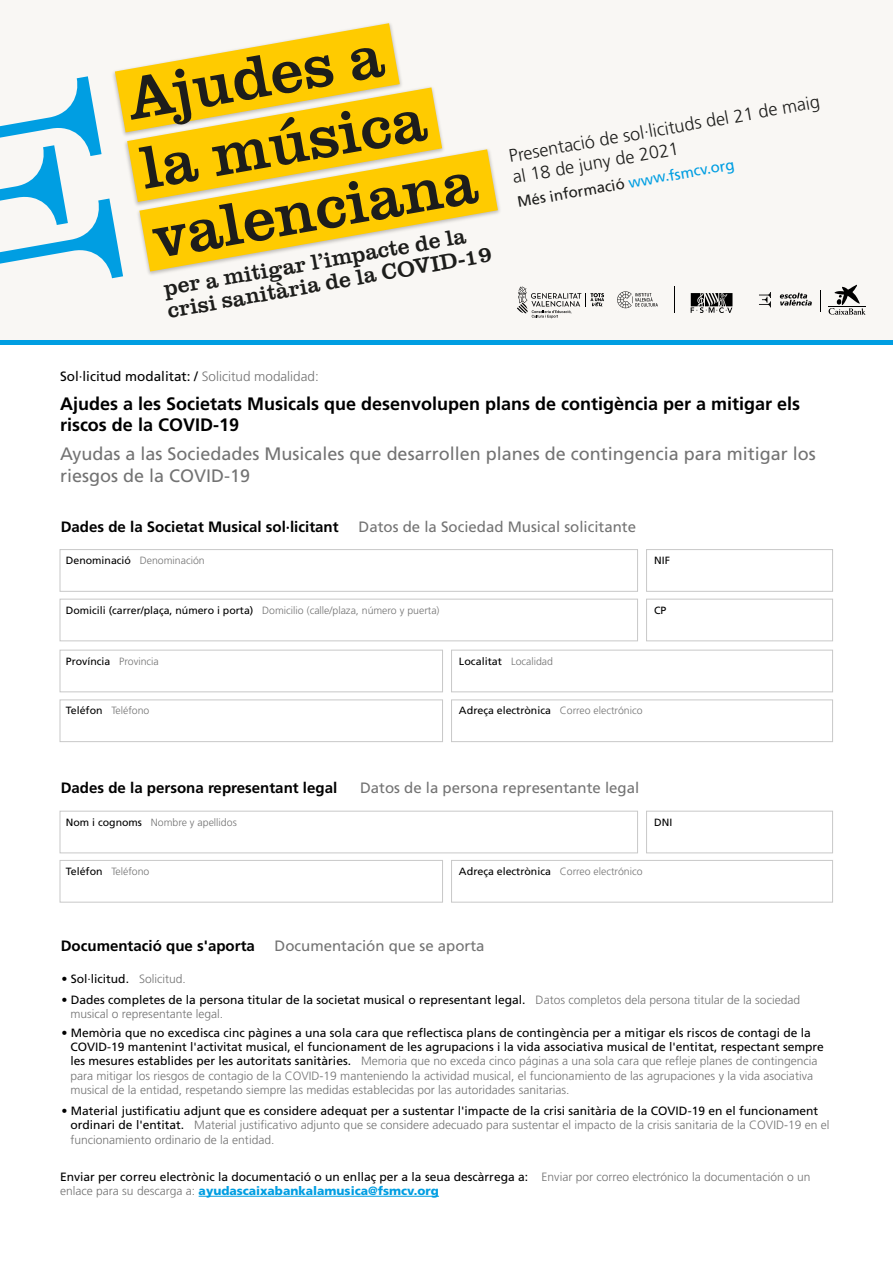
<style>
.page{position:relative;width:893px;height:1263px;background:#fff}
.page>*{position:absolute;margin:0;border:0;box-sizing:border-box;transform-origin:0 0}
.t1{font:62.25px/70.3px "Clarendon URW";color:#1d1d1b}
.t2{font:22.35px/22.4px "Clarendon URW";color:#1d1d1b}
.t3{font:18px/21.6px "Frutiger";color:#737373}
.t4{font:700 18px/21.6px "Frutiger";color:#000}
.t5{font:300 18px/21.6px "Frutiger";color:#1d1d1b}
.t6{font:15px "Frutiger";color:#737373}
.t7{font:700 15px "Frutiger";color:#000}
.t8{font:15px "Frutiger";color:#1d1d1b}
.t9{font:13.5px "Frutiger";color:#000}
.t10{font:300 12px/14.4px "Frutiger";color:#737373}
.t11{font:12px/14.4px "Frutiger";color:#000}
.t12{font:300 10.5px "Frutiger";color:#737373}
.t13{font:10.5px "Frutiger";color:#000}
.s1{color:#009ee2}
.s2{font-weight:300;color:#737373}
.s3{font-weight:400;color:#000}
.s4{font-weight:900;color:#009ee2}
</style>
<div class="page">
<div style="left:60px;top:549px;width:578px;height:43px;border:1px solid #c8c8c8"></div>
<div style="left:646px;top:549px;width:187px;height:43px;border:1px solid #c8c8c8"></div>
<div style="left:60px;top:599px;width:578px;height:42px;border:1px solid #c8c8c8"></div>
<div style="left:646px;top:599px;width:187px;height:42px;border:1px solid #c8c8c8"></div>
<div style="left:60px;top:650px;width:383px;height:42px;border:1px solid #c8c8c8"></div>
<div style="left:451px;top:650px;width:382px;height:42px;border:1px solid #c8c8c8"></div>
<div style="left:60px;top:700px;width:383px;height:42px;border:1px solid #c8c8c8"></div>
<div style="left:451px;top:700px;width:382px;height:42px;border:1px solid #c8c8c8"></div>
<div style="left:60px;top:811px;width:578px;height:42px;border:1px solid #c8c8c8"></div>
<div style="left:646px;top:811px;width:187px;height:42px;border:1px solid #c8c8c8"></div>
<div style="left:60px;top:860px;width:383px;height:42px;border:1px solid #c8c8c8"></div>
<div style="left:451px;top:860px;width:382px;height:42px;border:1px solid #c8c8c8"></div>
<hr style="left:199px;top:1196px;width:240px;height:1px;background:#009ee2">
<div style="left:0;top:0;width:893px;height:341px;background:#f9f7f4"></div>
<svg style="left:0;top:23px;width:498px;height:255px"></svg>
<svg style="left:691px;top:293px;width:41px;height:20px"></svg>
<svg style="left:674px;top:286px;width:1px;height:27px"></svg>
<svg style="left:617px;top:291px;width:41px;height:17px"></svg>
<svg style="left:517px;top:286px;width:87px;height:32px"></svg>
<hr style="left:828px;top:306px;width:38px;height:1px;background:#000">
<svg style="left:829px;top:285px;width:36px;height:30px"></svg>
<svg style="left:759px;top:292px;width:12px;height:15px"></svg>
<svg style="left:780px;top:293px;width:32px;height:13px"></svg>
<svg style="left:820px;top:290px;width:1px;height:22px"></svg>
<hr style="left:0;top:341px;width:893px;height:4px;background:#009ee2">
<h1 class="t1" style="left:122px;top:61px;width:330px;rotate:-10deg">Ajudes a la música valenciana</h1>
<h2 class="t2" style="left:162px;top:276px;width:331px;rotate:-10deg">per a mitigar l’impacte de la crisi sanitària de la COVID-19</h2>
<h3 class="t5" style="left:507px;top:146px;width:317px;rotate:-10deg">Presentació de sol·licituds del 21 de maig al 18 de juny de 2021</h3>
<p class="t8" style="left:516px;top:194px;width:222px;rotate:-10deg">Més informació <span class="s1">www.fsmcv.org</span></p>
<p class="t9" style="left:60px;top:368px;width:260px">Sol·licitud modalitat: / <span class="s2">Solicitud modalidad:</span></p>
<h3 class="t4" style="left:60px;top:393px;width:742px">Ajudes a les Societats Musicals que desenvolupen plans de contigència per a mitigar els riscos de la COVID-19</h3>
<h3 class="t3" style="left:60px;top:443px;width:757px">Ayudas a las Sociedades Musicales que desarrollen planes de contingencia para mitigar los riesgos de la COVID-19</h3>
<p class="t7" style="left:61px;top:518px;width:279px">Dades de la Societat Musical sol·licitant</p>
<p class="t6" style="left:358px;top:518px;width:279px">Datos de la Sociedad Musical solicitante</p>
<p class="t12" style="left:66px;top:554px;width:140px"><span class="s3">Denominació</span> Denominación</p>
<p class="t13" style="left:654px;top:554px;width:17px">NIF</p>
<p class="t12" style="left:66px;top:604px;width:375px"><span class="s3">Domicili (carrer/plaça, número i porta)</span> Domicilio (calle/plaza, número y puerta)</p>
<p class="t13" style="left:66px;top:655px;width:94px">Província <span class="s2">Provincia</span></p>
<p class="t13" style="left:459px;top:655px;width:96px">Localitat <span class="s2">Localidad</span></p>
<p class="t13" style="left:654px;top:604px;width:14px">CP</p>
<p class="t12" style="left:66px;top:705px;width:85px"><span class="s3">Teléfon</span> Teléfono</p>
<p class="t13" style="left:459px;top:704px;width:185px">Adreça electrònica <span class="s2">Correo electrónico</span></p>
<p class="t7" style="left:61px;top:779px;width:278px">Dades de la persona representant legal</p>
<p class="t6" style="left:360px;top:779px;width:281px">Datos de la persona representante legal</p>
<p class="t12" style="left:66px;top:816px;width:172px"><span class="s3">Nom i cognoms</span> Nombre y apellidos</p>
<p class="t13" style="left:654px;top:816px;width:20px">DNI</p>
<p class="t12" style="left:66px;top:865px;width:85px"><span class="s3">Teléfon</span> Teléfono</p>
<p class="t13" style="left:459px;top:865px;width:185px">Adreça electrònica <span class="s2">Correo electrónico</span></p>
<p class="t7" style="left:61px;top:937px;width:196px">Documentació que s'aporta</p>
<p class="t6" style="left:274px;top:937px;width:212px">Documentación que se aporta</p>
<p class="t11" style="left:61px;top:971px;width:126px">• Sol·licitud. <span class="s2">Solicitud.</span></p>
<p class="t11" style="left:70px;top:992px;width:731px;text-indent:-9px">• Dades completes de la persona titular de la societat musical o representant legal. <span class="s2">Datos completos dela persona titular de la sociedad musical o representante legal.</span></p>
<p class="t10" style="left:70px;top:1025px;width:755px;text-indent:-9px"><span class="s3">• Memòria que no excedisca cinc pàgines a una sola cara que reflectisca plans de contingència per a mitigar els riscos de contagi de la COVID-19 mantenint l'activitat musical, el funcionament de les agrupacions i la vida associativa musical de l'entitat, respectant sempre les mesures establides per les autoritats sanitàries.</span> Memoria que no exceda cinco páginas a una sola cara que refleje planes de contingencia para mitigar los riesgos de contagio de la COVID-19 manteniendo la actividad musical, el funcionamiento de las agrupaciones y la vida asociativa musical de la entidad, respetando siempre las medidas establecidas por las autoridades sanitarias.</p>
<p class="t10" style="left:70px;top:1103px;width:761px;text-indent:-9px"><span class="s3">• Material justificatiu adjunt que es considere adequat per a sustentar l'impacte de la crisi sanitària de la COVID-19 en el funcionament ordinari de l'entitat.</span> Material justificativo adjunto que se considere adecuado para sustentar el impacto de la crisis sanitaria de la COVID-19 en el funcionamiento ordinario de la entidad.</p>
<p class="t11" style="left:60px;top:1169px;width:752px">Enviar per correu electrònic la documentació o un enllaç per a la seua descàrrega a: <span class="s2">Enviar por correo electrónico la documentación o un enlace para su descarga a:</span> <span class="s4">ayudascaixabankalamusica@fsmcv.org</span></p>
</div>
